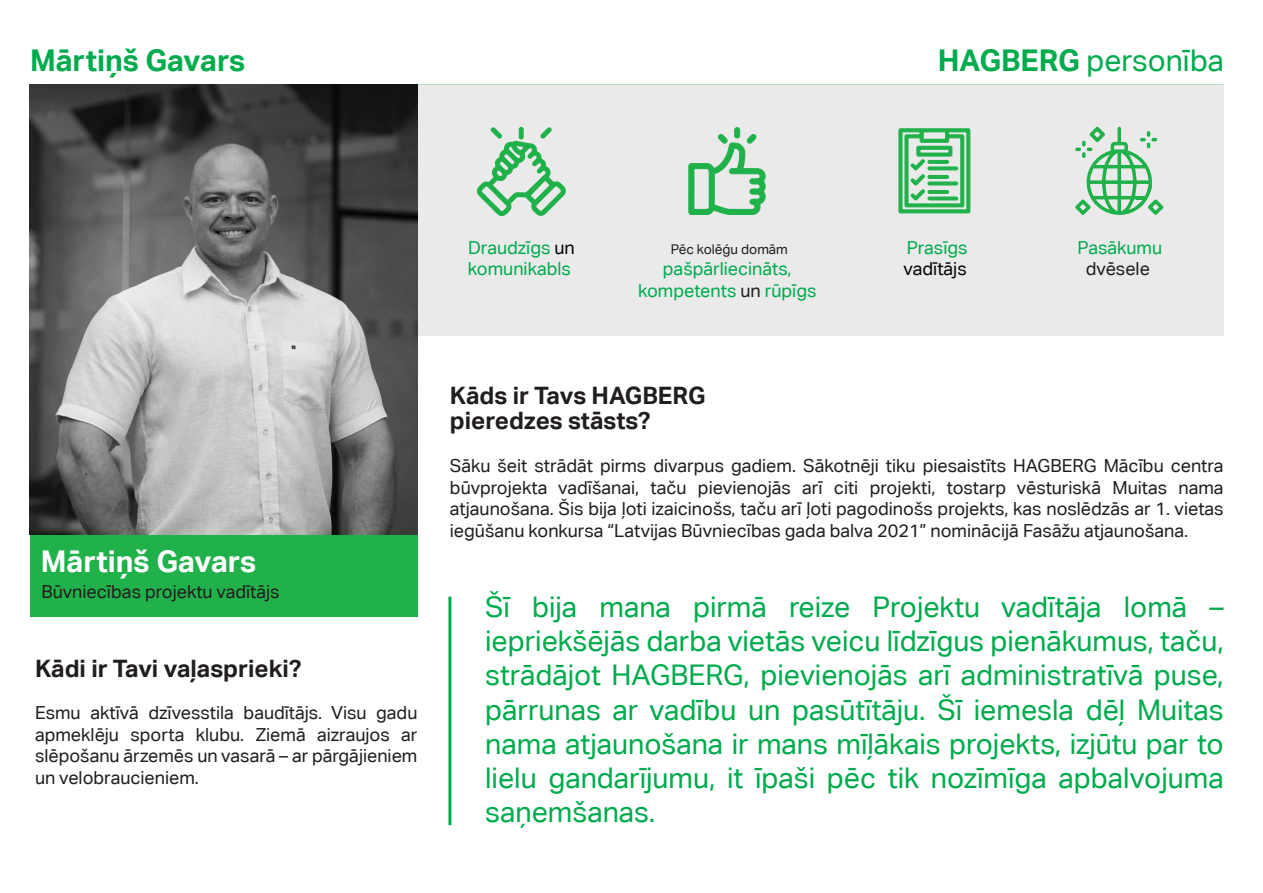
<style>
.page{position:relative;width:1263px;height:893px;background:#fff}
.page>*{position:absolute;margin:0;border:0;box-sizing:border-box;transform-origin:0 0}
.t1{font:30px "Aktiv Grotesk Corp";color:#00ab4d}
.t2{font:700 30px "Aktiv Grotesk Corp";color:#00ab4d}
.t3{font:700 30px "Aktiv Grotesk Corp";color:#fff}
.t4{font:28.5px/34.2px "Aktiv Grotesk Corp";color:#00ab4d;text-align:justify}
.t5{font:700 24px/24.9px "Aktiv Grotesk Corp";color:#211d1e}
.t6{font:18px/21.6px "Aktiv Grotesk Corp";color:#211d1e;text-align:justify}
.t7{font:18px/21.6px "Aktiv Grotesk Corp";color:#00ab4d}
.t8{font:18px "Aktiv Grotesk Corp";color:#040503}
.t9{font:13.5px "Aktiv Grotesk Corp";color:#211d1e}
.s1{font-weight:700}
.s2{color:#040503}
.s3{color:#211d1e}
</style>
<div class="page">
<div style="left:417px;top:85px;width:807px;height:251px;background:#eaeaea"></div>
<div style="left:30px;top:535px;width:387px;height:81px;background:#21b14b"></div>
<hr style="left:448px;top:597px;width:3px;height:228px;background:#00ab4d">
<img style="left:30px;top:85px;width:387px;height:450px">
<svg style="left:688px;top:127px;width:78px;height:88px"></svg>
<svg style="left:475px;top:84px;width:93px;height:132px"></svg>
<svg style="left:1075px;top:127px;width:88px;height:88px"></svg>
<svg style="left:898px;top:128px;width:73px;height:86px"></svg>
<h1 class="t2" style="left:30px;top:41px;width:217px">Mārtiņš Gavars</h1>
<h1 class="t1" style="left:938px;top:42px;width:288px"><span class="s1">HAGBERG</span> personība</h1>
<p class="t7" style="left:468px;top:236px;width:108px">Draudzīgs <span class="s2">un </span>komunikabls</p>
<p class="t9" style="left:671px;top:241px;width:119px">Pēc kolēģu domām</p>
<p class="t7" style="left:638px;top:258px;width:180px;text-align:center">pašpārliecināts, kompetents <span class="s3">un</span> rūpīgs</p>
<p class="t7" style="left:907px;top:236px;width:62px">Prasīgs</p>
<p class="t8" style="left:903px;top:258px;width:65px">vadītājs</p>
<p class="t7" style="left:1077px;top:236px;width:86px">Pasākumu</p>
<p class="t6" style="left:1086px;top:258px;width:66px">dvēsele</p>
<h1 class="t3" style="left:41px;top:543px;width:217px">Mārtiņš Gavars</h1>
<p class="t6" style="left:41px;top:580px;width:240px">Būvniecības projektu vadītājs</p>
<h3 class="t5" style="left:35px;top:656px;width:268px">Kādi ir Tavi vaļasprieki?</h3>
<p class="t6" style="left:35px;top:702px;width:384px">Esmu aktīvā dzīvesstila baudītājs. Visu gadu apmeklēju sporta klubu. Ziemā aizraujos ar slēpošanu ārzemēs un vasarā – ar pārgājieniem un velobraucieniem.</p>
<h3 class="t5" style="left:450px;top:382px;width:257px">Kāds ir Tavs HAGBERG pieredzes stāsts?</h3>
<p class="t6" style="left:450px;top:455px;width:775px">Sāku šeit strādāt pirms divarpus gadiem. Sākotnēji tiku piesaistīts HAGBERG Mācību centra būvprojekta vadīšanai, taču pievienojās arī citi projekti, tostarp vēsturiskā Muitas nama atjaunošana. Šis bija ļoti izaicinošs, taču arī ļoti pagodinošs projekts, kas noslēdzās ar 1. vietas iegūšanu konkursa “Latvijas Būvniecības gada balva 2021” nominācijā Fasāžu atjaunošana.</p>
<p class="t4" style="left:485px;top:590px;width:740px">Šī bija mana pirmā reize Projektu vadītāja lomā – iepriekšējās darba vietās veicu līdzīgus pienākumus, taču, strādājot HAGBERG, pievienojās arī administratīvā puse, pārrunas ar vadību un pasūtītāju. Šī iemesla dēļ Muitas nama atjaunošana ir mans mīļākais projekts, izjūtu par to lielu gandarījumu, it īpaši pēc tik nozīmīga apbalvojuma saņemšanas.</p>
</div>
